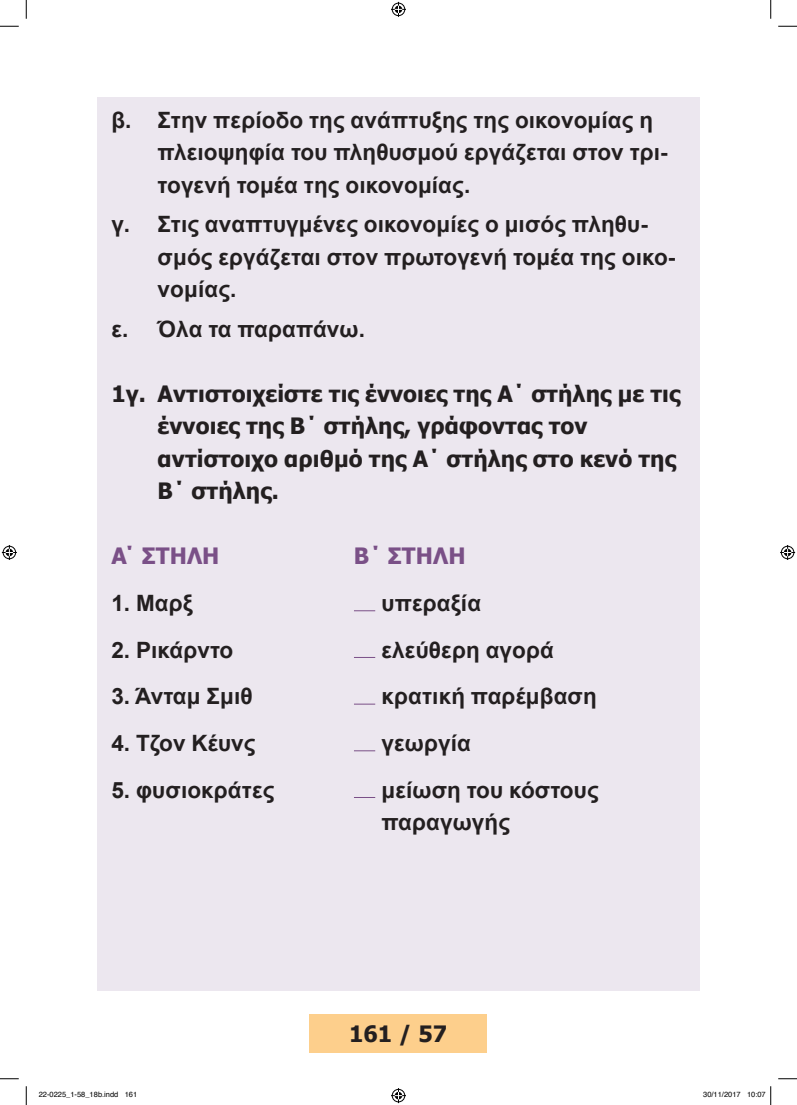
<style>
.page{position:relative;width:797px;height:1105px;background:#fff}
.page>*{position:absolute;margin:0;border:0;box-sizing:border-box;transform-origin:0 0}
.t1{font:700 22.5px/32.5px "Arial";letter-spacing:.005em;color:#231f20}
.t2{font:700 22.5px/32.5px "Tahoma";letter-spacing:.005em;color:#231f20}
.t3{font:700 22.5px "Tahoma";letter-spacing:.005em;color:#7a5087}
.t4{font:7.5px "Helvetica";color:#000}
</style>
<div class="page">
<div style="left:309px;top:1014px;width:178px;height:39px;background:#fdcf8c"></div>
<div style="left:97px;top:97px;width:602px;height:893px;background:#ece7ef"></div>
<svg style="left:354px;top:610px;width:21px;height:1px"></svg>
<svg style="left:354px;top:657px;width:21px;height:1px"></svg>
<svg style="left:354px;top:704px;width:21px;height:1px"></svg>
<svg style="left:354px;top:750px;width:21px;height:1px"></svg>
<svg style="left:354px;top:797px;width:21px;height:1px"></svg>
<svg style="left:0;top:25px;width:19px;height:2px"></svg>
<svg style="left:778px;top:25px;width:19px;height:2px"></svg>
<svg style="left:0;top:1078px;width:19px;height:1px"></svg>
<svg style="left:778px;top:1078px;width:19px;height:1px"></svg>
<svg style="left:25px;top:0;width:2px;height:19px"></svg>
<svg style="left:25px;top:1086px;width:2px;height:19px"></svg>
<svg style="left:770px;top:0;width:1px;height:19px"></svg>
<svg style="left:391px;top:2px;width:15px;height:15px"></svg>
<svg style="left:391px;top:1088px;width:15px;height:15px"></svg>
<svg style="left:2px;top:545px;width:15px;height:15px"></svg>
<svg style="left:780px;top:545px;width:15px;height:15px"></svg>
<svg style="left:770px;top:1086px;width:1px;height:19px"></svg>
<p class="t1" style="left:158px;top:104px;width:511px;text-indent:-46px">β. Στην περίοδο της ανάπτυξης της οικονομίας η πλειοψηφία του πληθυσμού εργάζεται στον τρι&shy;τογενή τομέα της οικονομίας.</p>
<p class="t1" style="left:158px;top:209px;width:519px;text-indent:-46px">γ. Στις αναπτυγμένες οικονομίες ο μισός πληθυ&shy;σμός εργάζεται στον πρωτογενή τομέα της οικο&shy;νομίας.</p>
<p class="t1" style="left:111px;top:313px;width:255px">ε. Όλα τα παραπάνω.</p>
<p class="t2" style="left:158px;top:376px;width:524px;text-indent:-46px">1γ. Αντιστοιχείστε τις έννοιες της Α΄ στήλης με τις έννοιες της Β΄ στήλης, γράφοντας τον αντίστοιχο αριθμό της Α΄ στήλης στο κενό της Β΄ στήλης.</p>
<p class="t3" style="left:111px;top:540px;width:110px">Α΄ ΣΤΗΛΗ</p>
<p class="t3" style="left:354px;top:540px;width:113px">Β΄ ΣΤΗΛΗ</p>
<p class="t1" style="left:111px;top:587px;width:83px">1. Μαρξ</p>
<p class="t1" style="left:381px;top:588px;width:101px">υπεραξία</p>
<p class="t1" style="left:111px;top:634px;width:124px">2. Ρικάρντο</p>
<p class="t1" style="left:381px;top:634px;width:174px">ελεύθερη αγορά</p>
<p class="t1" style="left:111px;top:681px;width:143px">3. Άνταμ Σμιθ</p>
<p class="t1" style="left:381px;top:681px;width:217px">κρατική παρέμβαση</p>
<p class="t1" style="left:111px;top:728px;width:146px">4. Τζον Κέυνς</p>
<p class="t1" style="left:381px;top:728px;width:91px">γεωργία</p>
<p class="t1" style="left:111px;top:774px;width:165px">5. φυσιοκράτες</p>
<p class="t1" style="left:381px;top:774px;width:219px">μείωση του κόστους παραγωγής</p>
<p class="t2" style="left:349px;top:1016px;width:99px">161 / 57</p>
<p class="t4" style="left:39px;top:1089px;width:100px">22-0225_1-58_18b.indd 161</p>
<p class="t4" style="left:703px;top:1089px;width:64px">30/11/2017 10:07</p>
</div>
